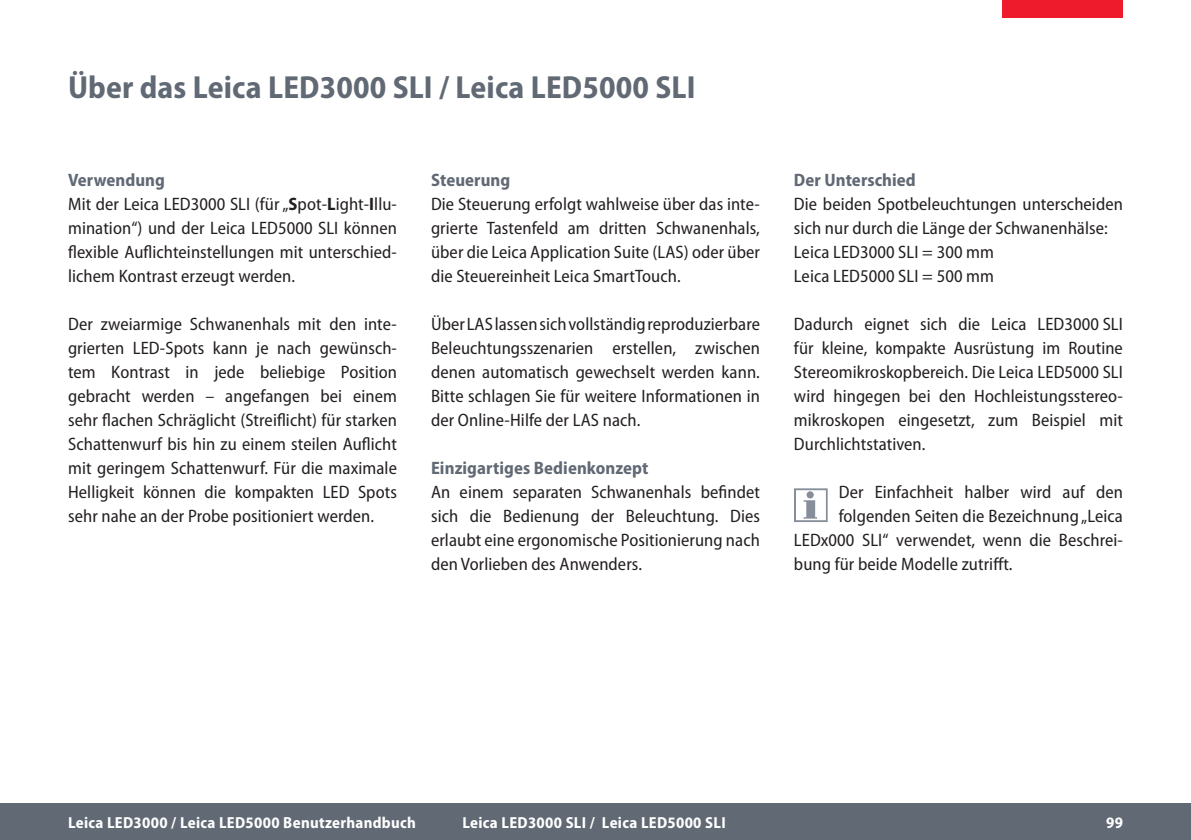
<style>
.page{position:relative;width:1191px;height:840px;background:#fff}
.page>*{position:absolute;margin:0;border:0;box-sizing:border-box;transform-origin:0 0}
.Unterkapiteltitel{font:700 semi-condensed 32px "Myriad Pro";letter-spacing:.005em;color:#616974}
.Warnsymbol{font:semi-condensed 18px/24px "Myriad Pro";letter-spacing:.005em;color:#231f20;text-align:justify}
.Untertitel{font:700 semi-condensed 18px "Myriad Pro";letter-spacing:.005em;color:#616974}
.t1{font:700 semi-condensed 16px "Myriad Pro";letter-spacing:.02em;color:#fff}
.s1{font-weight:700}
</style>
<div class="page">
<div style="left:0;top:803px;width:1191px;height:36px;background:#616974"></div>
<div style="left:1002px;top:0;width:121px;height:17px;background:#ee1b2d"></div>
<svg style="left:794px;top:488px;width:33px;height:33px"></svg>
<p class="Unterkapiteltitel" style="left:68px;top:69px;width:629px">Über das Leica LED3000 SLI / Leica LED5000 SLI</p>
<p class="Untertitel" style="left:68px;top:169px;width:98px">Verwendung</p>
<p class="Warnsymbol" style="left:68px;top:192px;width:330px">Mit der Leica LED3000 SLI (für „<span class="s1">S</span>pot-<span class="s1">L</span>ight-<span class="s1">I</span>llu&shy;mination“) und der Leica LED5000 SLI können flexible Auflichteinstellungen mit unterschied&shy;lichem Kontrast erzeugt werden.</p>
<p class="Warnsymbol" style="left:68px;top:312px;width:330px">Der zweiarmige Schwanenhals mit den inte&shy;grierten LED-Spots kann je nach gewünsch&shy;tem Kontrast in jede beliebige Position gebracht werden – angefangen bei einem sehr flachen Schräglicht (Streiflicht) für starken Schattenwurf bis hin zu einem steilen Auflicht mit geringem Schattenwurf. Für die maximale Helligkeit können die kompakten LED Spots sehr nahe an der Probe positioniert werden.</p>
<p class="Untertitel" style="left:431px;top:169px;width:81px">Steuerung</p>
<p class="Warnsymbol" style="left:431px;top:192px;width:330px">Die Steuerung erfolgt wahlweise über das inte&shy;grierte Tastenfeld am dritten Schwanenhals, über die Leica Application Suite (LAS) oder über die Steuereinheit Leica SmartTouch.</p>
<p class="Warnsymbol" style="left:431px;top:312px;width:330px">Über LAS lassen sich vollständig reproduzierbare Beleuchtungsszenarien erstellen, zwischen denen automatisch gewechselt werden kann.<br>Bitte schlagen Sie für weitere Informationen in der Online-Hilfe der LAS nach.</p>
<p class="Untertitel" style="left:431px;top:457px;width:219px">Einzigartiges Bedienkonzept</p>
<p class="Warnsymbol" style="left:431px;top:480px;width:330px">An einem separaten Schwanenhals befindet sich die Bedienung der Beleuchtung. Dies erlaubt eine ergonomische Positionierung nach den Vorlieben des Anwenders.</p>
<p class="Untertitel" style="left:794px;top:169px;width:123px">Der Unterschied</p>
<p class="Warnsymbol" style="left:794px;top:192px;width:330px">Die beiden Spotbeleuchtungen unterscheiden sich nur durch die Länge der Schwanenhälse:</p>
<p class="Warnsymbol" style="left:794px;top:240px;width:202px">Leica LED3000 SLI = 300 mm</p>
<p class="Warnsymbol" style="left:794px;top:264px;width:202px">Leica LED5000 SLI = 500 mm</p>
<p class="Warnsymbol" style="left:794px;top:312px;width:330px">Dadurch eignet sich die Leica LED3000 SLI für kleine, kompakte Ausrüstung im Routine Stereomikroskopbereich. Die Leica LED5000 SLI wird hingegen bei den Hochleistungsstereo&shy;mikroskopen eingesetzt, zum Beispiel mit Durchlichtstativen.</p>
<p class="Warnsymbol" style="left:838px;top:480px;width:286px">Der Einfachheit halber wird auf den</p>
<p class="Warnsymbol" style="left:838px;top:504px;width:286px">folgenden Seiten die Bezeichnung „Leica</p>
<p class="Warnsymbol" style="left:794px;top:528px;width:330px">LEDx000 SLI“ verwendet, wenn die Beschrei-</p>
<p class="Warnsymbol" style="left:794px;top:552px;width:220px">bung für beide Modelle zutrifft.</p>
<p class="t1" style="left:68px;top:813px;width:349px">Leica LED3000 / Leica LED5000 Benutzerhandbuch</p>
<p class="t1" style="left:462px;top:813px;width:265px">Leica LED3000 SLI / Leica LED5000 SLI</p>
<p class="t1" style="left:1106px;top:813px;width:18px">99</p>
</div>
